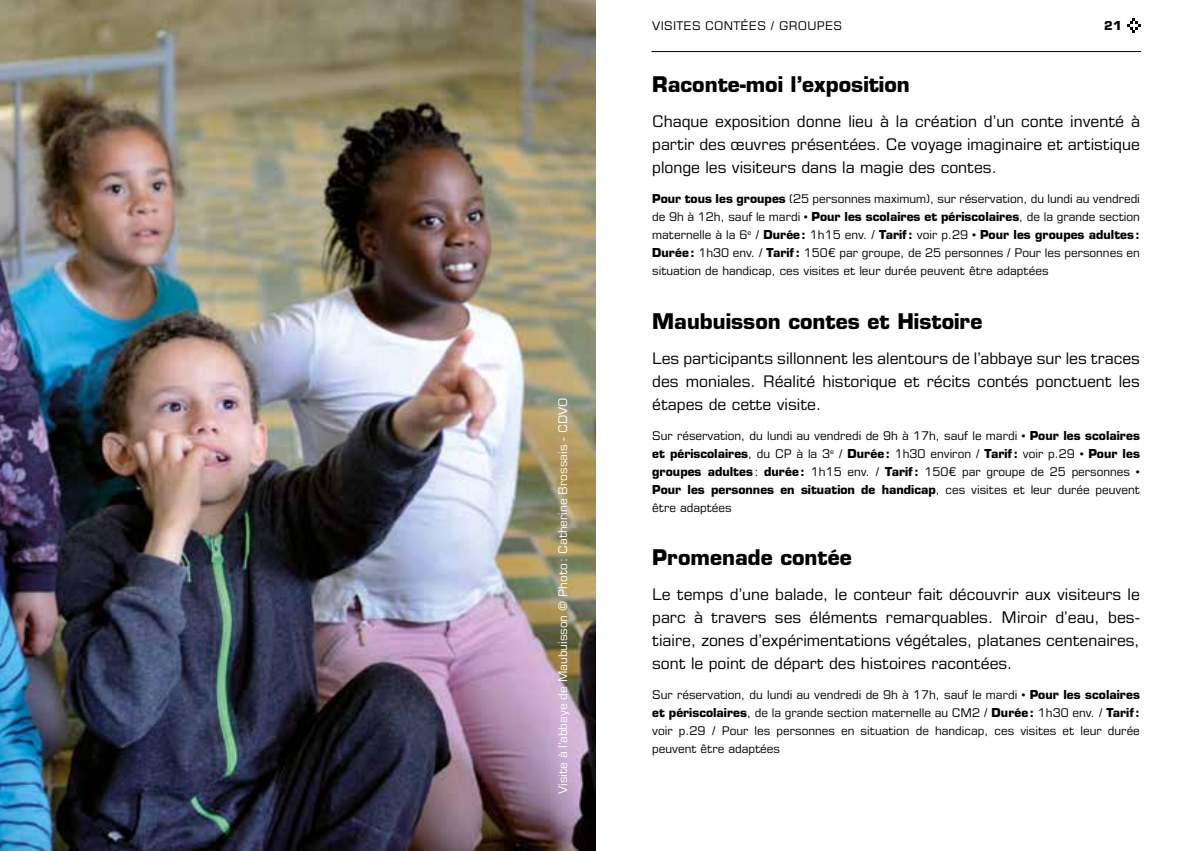
<style>
.page{position:relative;width:1191px;height:851px;background:#fff}
.page>*{position:absolute;margin:0;border:0;box-sizing:border-box;transform-origin:0 0}
.t1{font:700 21px "Eurostile LT Std";color:#000}
.t2{font:16px/23px "Eurostile LT Std";color:#000;text-align:justify}
.t3{font:12px/18px "Eurostile LT Std";color:#000;text-align:justify}
.t4{font:12px "Eurostile LT Std";color:#fff}
.t5{font:12px "Eurostile LT Std";letter-spacing:.025em;color:#000}
.t6{font:700 12px "Eurostile LT Std";color:#000}
.s1{font-weight:700}
</style>
<div class="page">
<hr style="left:651px;top:51px;width:490px;height:1px;background:#000">
<svg style="left:1127px;top:18px;width:14px;height:15px"></svg>
<img style="left:0;top:0;width:595px;height:850px">
<p class="t4" style="left:555px;top:794px;width:398px;rotate:-90deg">Visite à l’abbaye de Maubuisson © Photo: Catherine Brossais - CDVO</p>
<p class="t5" style="left:652px;top:18px;width:191px">VISITES CONTÉES / GROUPES</p>
<p class="t6" style="left:1104px;top:18px;width:19px">21</p>
<h1 class="t1" style="left:652px;top:72px;width:259px">Raconte-moi l’exposition</h1>
<h2 class="t2" style="left:652px;top:110px;width:489px">Chaque exposition donne lieu à la création d’un conte inventé à partir des œuvres présentées. Ce voyage imaginaire et artistique plonge les visiteurs dans la magie des contes.</h2>
<p class="t3" style="left:652px;top:190px;width:489px"><span class="s1">Pour tous les groupes</span> (25 personnes maximum), sur réservation, du lundi au vendredi de 9h à 12h, sauf le mardi • <span class="s1">Pour les scolaires et périscolaires</span>, de la grande section maternelle à la 6<sup>e</sup> / <span class="s1">Durée:</span> 1h15 env. / <span class="s1">Tarif:</span> voir p.29 • <span class="s1">Pour les groupes adultes:<br>Durée:</span> 1h30 env. / <span class="s1">Tarif:</span> 150€ par groupe, de 25 personnes / Pour les personnes en situation de handicap, ces visites et leur durée peuvent être adaptées</p>
<h1 class="t1" style="left:652px;top:308px;width:332px">Maubuisson contes et Histoire</h1>
<h2 class="t2" style="left:652px;top:346px;width:489px">Les participants sillonnent les alentours de l’abbaye sur les traces des moniales. Réalité historique et récits contés ponctuent les étapes de cette visite.</h2>
<p class="t3" style="left:652px;top:426px;width:489px">Sur réservation, du lundi au vendredi de 9h à 17h, sauf le mardi • <span class="s1">Pour les scolaires et périscolaires</span>, du CP à la 3<sup>e</sup> / <span class="s1">Durée:</span> 1h30 environ / <span class="s1">Tarif:</span> voir p.29 • <span class="s1">Pour les groupes adultes</span>: <span class="s1">durée:</span> 1h15 env. / <span class="s1">Tarif:</span> 150€ par groupe de 25 personnes • <span class="s1">Pour les personnes en situation de handicap</span>, ces visites et leur durée peuvent être adaptées</p>
<h1 class="t1" style="left:652px;top:544px;width:201px">Promenade contée</h1>
<p class="t2" style="left:652px;top:582px;width:489px">Le temps d’une balade, le conteur fait découvrir aux visiteurs le parc à travers ses éléments remarquables. Miroir d’eau, bes&shy;tiaire, zones d’expérimentations végétales, platanes centenaires, sont le point de départ des histoires racontées.</p>
<p class="t3" style="left:652px;top:685px;width:489px">Sur réservation, du lundi au vendredi de 9h à 17h, sauf le mardi • <span class="s1">Pour les scolaires et périscolaires</span>, de la grande section maternelle au CM2 / <span class="s1">Durée:</span> 1h30 env. / <span class="s1">Tarif: </span>voir p.29 / Pour les personnes en situation de handicap, ces visites et leur durée peuvent être adaptées</p>
</div>
